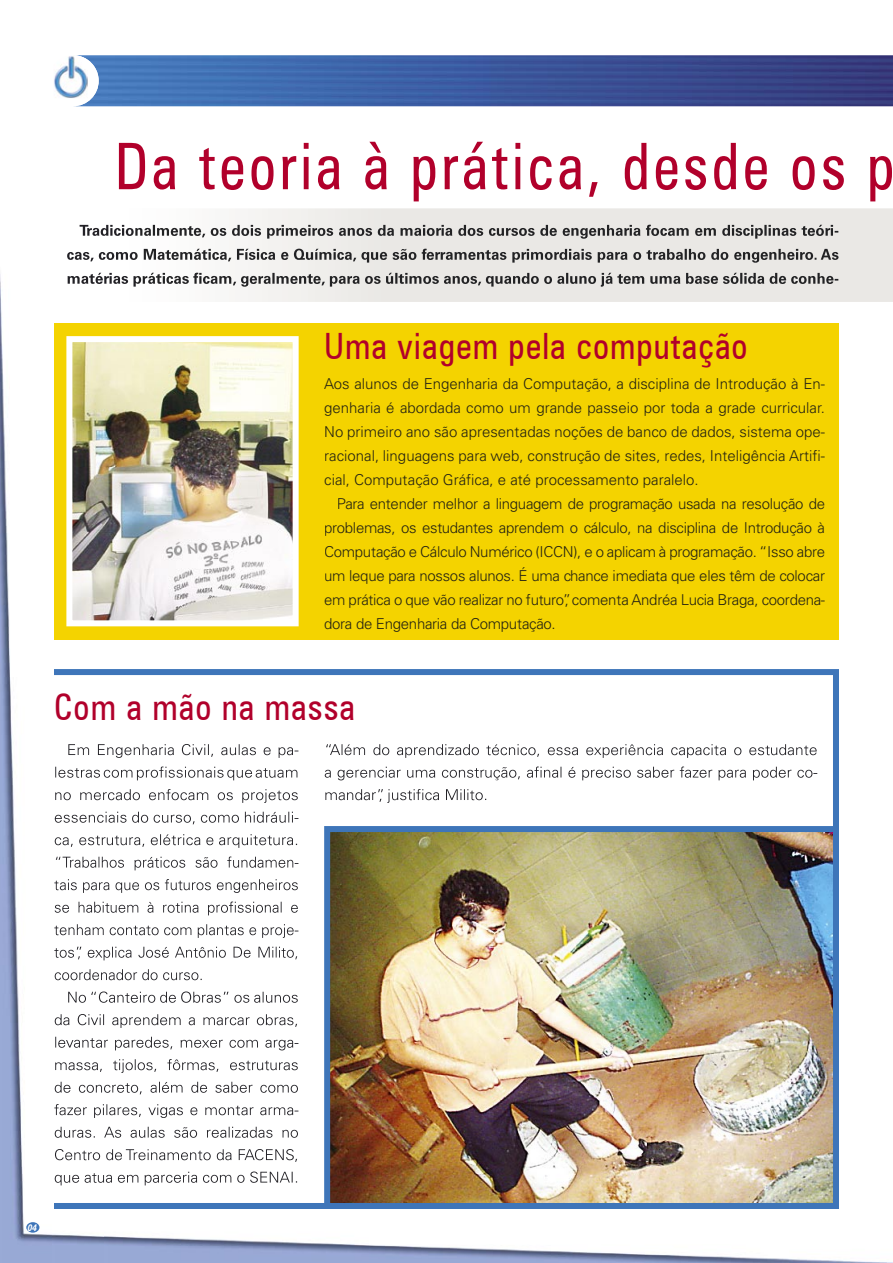
<style>
.page{position:relative;width:893px;height:1263px;background:#fff}
.page>*{position:absolute;margin:0;border:0;box-sizing:border-box;transform-origin:0 0}
.t1{font:condensed 64.35px "Zurich BT";letter-spacing:.06em;color:#b1002b;scale:.91 1}
.t2{font:condensed 36.3px "Zurich BT";letter-spacing:.03em;color:#b1002b;scale:.95 1}
.t3{font:300 15px/24px "Univers";color:#252312;text-align:justify}
.t4{font:italic 700 9.45px "Univers";color:#fff;scale:.89 1}
</style>
<div class="page">
<img style="left:79px;top:55px;width:814px;height:51px">
<div style="left:48px;top:55px;width:51px;height:51px;background:#fff;border-radius:50%"></div>
<img style="left:54px;top:55px;width:34px;height:43px">
<img style="left:0;top:274px;width:52px;height:989px">
<img style="left:52px;top:639px;width:53px;height:624px">
<img style="left:105px;top:639px;width:683px;height:624px">
<svg style="left:54px;top:669px;width:785px;height:540px"></svg>
<img style="left:324px;top:826px;width:515px;height:383px">
<div style="left:54px;top:323px;width:785px;height:316px;background:#f4d300"></div>
<svg style="left:43px;top:208px;width:850px;height:94px"></svg>
<div style="left:26px;top:1222px;width:13px;height:11px;background:#3e75b9;border-radius:50%"></div>
<img style="left:80px;top:225px;width:758px;height:14px">
<img style="left:67px;top:249px;width:772px;height:14px">
<img style="left:68px;top:273px;width:770px;height:14px">
<img style="left:68px;top:744px;width:230px;height:14px">
<img style="left:55px;top:766px;width:244px;height:14px">
<img style="left:55px;top:789px;width:244px;height:14px">
<img style="left:55px;top:812px;width:243px;height:12px">
<img style="left:55px;top:834px;width:244px;height:14px">
<img style="left:56px;top:856px;width:242px;height:14px">
<img style="left:54px;top:879px;width:245px;height:14px">
<img style="left:55px;top:901px;width:244px;height:14px">
<img style="left:54px;top:924px;width:244px;height:14px">
<img style="left:54px;top:947px;width:245px;height:13px">
<img style="left:55px;top:969px;width:148px;height:11px">
<img style="left:68px;top:991px;width:231px;height:12px">
<img style="left:55px;top:1014px;width:244px;height:14px">
<img style="left:55px;top:1037px;width:243px;height:13px">
<img style="left:55px;top:1059px;width:244px;height:14px">
<img style="left:55px;top:1082px;width:244px;height:12px">
<img style="left:54px;top:1104px;width:244px;height:14px">
<img style="left:55px;top:1127px;width:244px;height:11px">
<img style="left:55px;top:1149px;width:244px;height:13px">
<img style="left:55px;top:1171px;width:244px;height:14px">
<img style="left:326px;top:744px;width:491px;height:14px">
<img style="left:325px;top:766px;width:492px;height:14px">
<img style="left:325px;top:789px;width:161px;height:14px">
<img style="left:66px;top:336px;width:233px;height:290px">
<h1 class="t1" style="left:115px;top:127px;width:858px">Da teoria à prática, desde os p</h1>
<h2 class="t2" style="left:324px;top:324px;width:447px">Uma viagem pela computação</h2>
<p class="t3" style="left:324px;top:371px;width:502px">Aos alunos de Engenharia da Computação, a disciplina de Introdução à En&shy;genharia é abordada como um grande passeio por toda a grade curricular.<br>No primeiro ano são apresentadas noções de banco de dados, sistema ope&shy;racional, linguagens para web, construção de sites, redes, Inteligência Artifi&shy;cial, Computação Gráfica, e até processamento paralelo.</p>
<p class="t3" style="left:324px;top:491px;width:502px;text-indent:13px">Para entender melhor a linguagem de programação usada na resolução de problemas, os estudantes aprendem o cálculo, na disciplina de Introdução à Computação e Cálculo Numérico (ICCN), e o aplicam à programação. “Isso abre um leque para nossos alunos. É uma chance imediata que eles têm de colocar em prática o que vão realizar no futuro”, comenta Andréa Lucia Braga, coordena&shy;dora de Engenharia da Computação.</p>
<h2 class="t2" style="left:54px;top:685px;width:318px">Com a mão na massa</h2>
<p class="t4" style="left:27px;top:1222px;width:12px">04</p>
</div>
